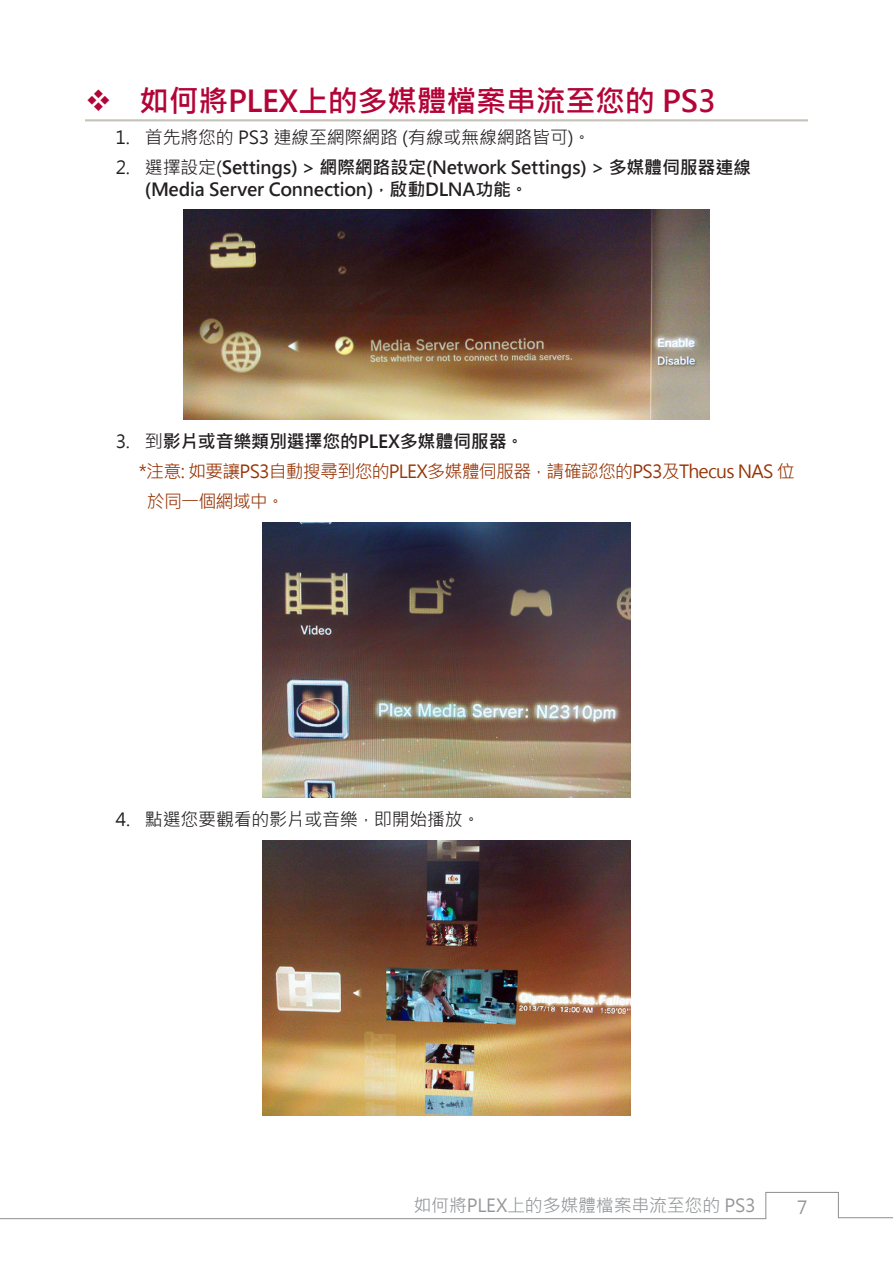
<style>
.page{position:relative;width:893px;height:1263px;background:#fff}
.page>*{position:absolute;margin:0;border:0;box-sizing:border-box;transform-origin:0 0}
.t1{font:700 30px "Microsoft Jheng Hei";letter-spacing:-.01em;color:#b30437}
.t2{font:700 18px/21.6px "Microsoft Jheng Hei";letter-spacing:-.01em;color:#231f20}
.內文{font:18px "Microsoft Jheng Hei";letter-spacing:-.045em;color:#963406}
.t3{font:18px "Microsoft Jheng Hei";letter-spacing:-.015em;color:#231f20}
.t4{font:18px "Microsoft Jheng Hei";letter-spacing:-.015em;color:#939598}
.s1{font-weight:400}
</style>
<div class="page">
<svg style="left:0;top:1191px;width:893px;height:29px"></svg>
<hr style="left:85px;top:119px;width:723px;height:2px;background:#c7c2b7">
<img style="left:184px;top:210px;width:525px;height:210px">
<img style="left:263px;top:522px;width:367px;height:276px">
<img style="left:263px;top:840px;width:367px;height:275px">
<p class="t1" style="left:139px;top:82px;width:579px">如何將PLEX上的多媒體檔案串流至您的 PS3</p>
<p class="t3" style="left:116px;top:126px;width:477px">1. 首先將您的 PS3 連線至網際網路 (有線或無線網路皆可)。</p>
<p class="t2" style="left:145px;top:157px;width:608px;text-indent:-29px"><span class="s1">2. 選擇設定(</span>Settings) &gt; 網際網路設定(Network Settings) &gt; 多媒體伺服器連線(Media Server Connection)，啟動DLNA功能。</p>
<p class="t2" style="left:116px;top:431px;width:410px"><span class="s1">3. 到</span>影片或音樂類別選擇您的PLEX多媒體伺服器。</p>
<p class="內文" style="left:139px;top:460px;width:657px">*注意: 如要讓PS3自動搜尋到您的PLEX多媒體伺服器，請確認您的PS3及Thecus NAS 位</p>
<p class="內文" style="left:147px;top:490px;width:139px">於同一個網域中。</p>
<p class="t3" style="left:116px;top:808px;width:366px">4. 點選您要觀看的影片或音樂，即開始播放。</p>
<p class="t4" style="left:414px;top:1194px;width:344px">如何將PLEX上的多媒體檔案串流至您的 PS3</p>
<p class="t4" style="left:797px;top:1196px;width:12px">7</p>
</div>
